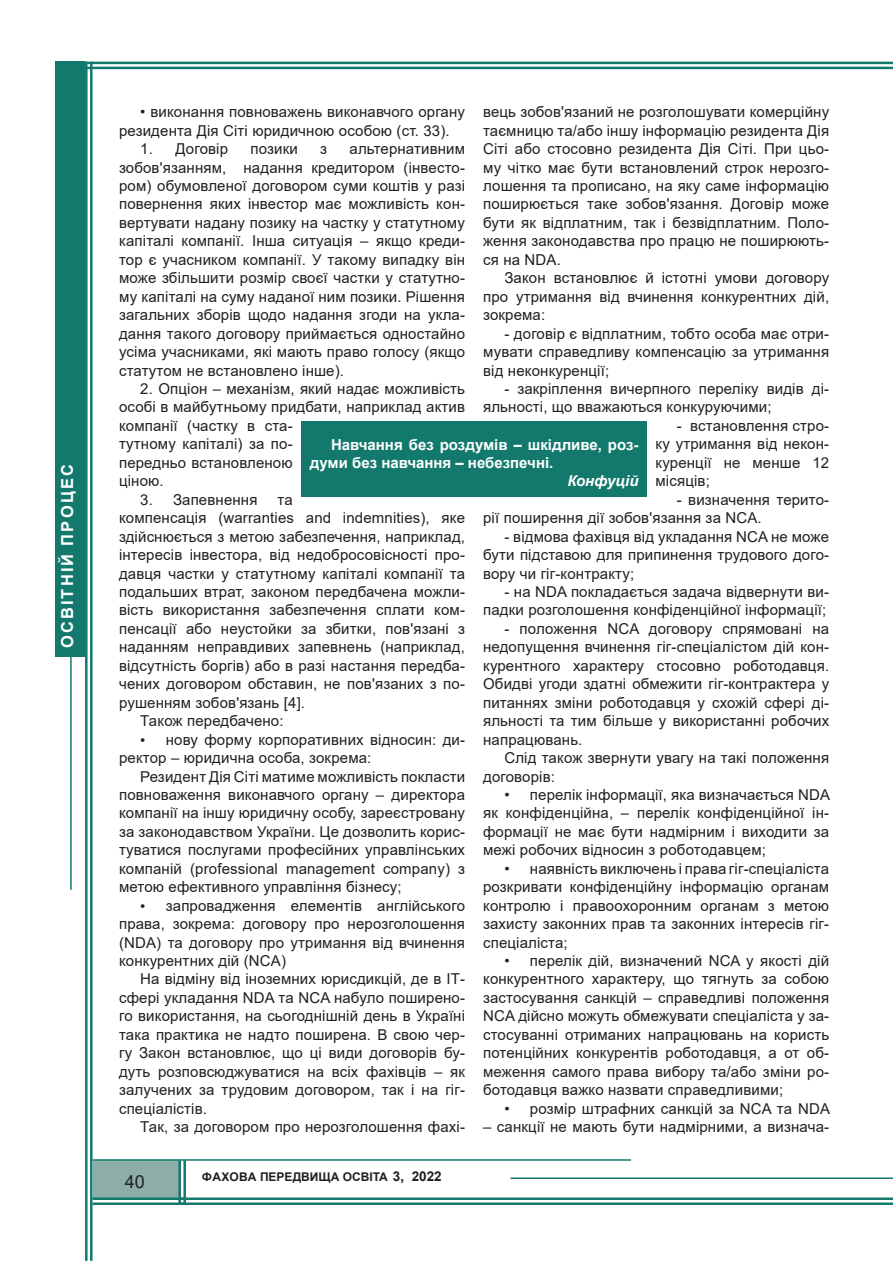
<style>
.page{position:relative;width:893px;height:1263px;background:#fff}
.page>*{position:absolute;margin:0;border:0;box-sizing:border-box;transform-origin:0 0}
.t1{font:18px "Arial";color:#231f20}
.Змист_рубрика{font:700 16.5px "Arial";letter-spacing:.135em;color:#fff}
.ТЕКСТ{font:15px/18.5px "Arial";letter-spacing:.01em;color:#231f20;text-align:justify}
.РУБРИКА{font:700 15px/18px "Arial";color:#fff}
.РУБРИКА-2{font:italic 700 15px "Arial";color:#fff}
.t2{font:700 12px "Arial";color:#231f20}
.s1{font-family:"Times New Roman"}
.s2{font-size:13.5px}
</style>
<div class="page">
<div style="left:55px;top:62px;width:30px;height:595px;background:#13796d"></div>
<div style="left:93px;top:1160px;width:85px;height:37px;background:#8dada7"></div>
<hr style="left:81px;top:62px;width:812px;height:2px;background:#13796d">
<hr style="left:81px;top:67px;width:812px;height:2px;background:#13796d">
<hr style="left:93px;top:1159px;width:538px;height:2px;background:#13796d">
<hr style="left:510px;top:1177px;width:383px;height:2px;background:#13796d">
<hr style="left:70px;top:657px;width:2px;height:233px;background:#13796d">
<hr style="left:178px;top:1197px;width:715px;height:3px;background:#13796d">
<hr style="left:178px;top:1202px;width:715px;height:3px;background:#13796d">
<hr style="left:178px;top:1160px;width:3px;height:45px;background:#13796d">
<hr style="left:183px;top:1160px;width:3px;height:45px;background:#13796d">
<hr style="left:93px;top:1197px;width:93px;height:3px;background:#13796d">
<hr style="left:93px;top:1202px;width:93px;height:3px;background:#13796d">
<hr style="left:90px;top:62px;width:3px;height:1199px;background:#13796d">
<hr style="left:85px;top:62px;width:3px;height:1199px;background:#13796d">
<div style="left:301px;top:421px;width:346px;height:75px;background:#13796d"></div>
<p class="Змист_рубрика" style="left:56px;top:648px;width:186px;rotate:-90deg">ОСВІТНІЙ ПРОЦЕС</p>
<p class="ТЕКСТ" style="left:483px;top:103px;width:348px">вець зобов'язаний не розголошувати комерційну таємницю та/або іншу інформацію резидента Дія Сіті або стосовно резидента Дія Сіті. При цьо&shy;му чітко має бути встановлений строк нерозго&shy;лошення та прописано, на яку саме інформацію поширюється таке зобов'язання. Договір може бути як відплатним, так і безвідплатним. Поло&shy;ження законодавства про працю не поширюють&shy;ся на NDA.</p>
<p class="ТЕКСТ" style="left:483px;top:269px;width:347px;text-indent:21px">Закон встановлює й істотні умови договору про утримання від вчинення конкурентних дій, зокрема:</p>
<p class="ТЕКСТ" style="left:483px;top:324px;width:348px;text-indent:21px">- договір є відплатним, тобто особа має отри&shy;мувати справедливу компенсацію за утримання від неконкуренції;</p>
<p class="ТЕКСТ" style="left:483px;top:379px;width:348px;text-indent:21px">- закріплення вичерпного переліку видів ді&shy;яльності, що вважаються конкуруючими;</p>
<p class="ТЕКСТ" style="left:655px;top:416px;width:175px;text-indent:21px">- встановлення стро&shy;ку утримання від некон&shy;куренції не менше 12 місяців;</p>
<p class="ТЕКСТ" style="left:483px;top:490px;width:348px;text-indent:194px">- визначення терито&shy;рії поширення дії зобов'язання за NCA.</p>
<p class="ТЕКСТ" style="left:483px;top:527px;width:348px;text-indent:21px">- відмова фахівця від укладання NCA не може бути підставою для припинення трудового дого&shy;вору чи гіг-контракту;</p>
<p class="ТЕКСТ" style="left:483px;top:582px;width:348px;text-align:right">- на NDA покладається задача відвернути ви&shy;падки розголошення конфіденційної інформації;</p>
<p class="ТЕКСТ" style="left:483px;top:619px;width:348px;text-indent:21px">- положення NCA договору спрямовані на недопущення вчинення гіг-спеціалістом дій кон&shy;курентного характеру стосовно роботодавця.<br>Обидві угоди здатні обмежити гіг-контрактера у питаннях зміни роботодавця у схожій сфері ді&shy;яльності та тим більше у використанні робочих напрацювань.</p>
<p class="ТЕКСТ" style="left:483px;top:748px;width:347px;text-indent:21px">Слід також звернути увагу на такі положення договорів:</p>
<p class="ТЕКСТ" style="left:483px;top:785px;width:348px;text-indent:21px">• перелік інформації, яка визначається NDA як конфіденційна, – перелік конфіденційної ін&shy;формації не має бути надмірним і виходити за межі робочих відносин з роботодавцем;</p>
<p class="ТЕКСТ" style="left:483px;top:859px;width:348px;text-indent:21px">• наявність виключень і права гіг-спеціаліста розкривати конфіденційну інформацію органам контролю і правоохоронним органам з метою захисту законних прав та законних інтересів гіг&shy;спеціаліста;</p>
<p class="ТЕКСТ" style="left:483px;top:951px;width:348px;text-indent:21px">• перелік дій, визначений NCA у якості дій конкурентного характеру, що тягнуть за собою застосування санкцій – справедливі положення NCA дійсно можуть обмежувати спеціаліста у за&shy;стосуванні отриманих напрацювань на користь потенційних конкурентів роботодавця, а от об&shy;меження самого права вибору та/або зміни ро&shy;ботодавця важко назвати справедливими;</p>
<p class="ТЕКСТ" style="left:504px;top:1099px;width:327px">• розмір штрафних санкцій за NCA та NDA</p>
<p class="ТЕКСТ" style="left:483px;top:1117px;width:348px">– санкції не мають бути надмірними, а визнача-</p>
<p class="ТЕКСТ" style="left:119px;top:103px;width:347px;text-indent:21px">• виконання повноважень виконавчого органу резидента Дія Сіті юридичною особою (ст. 33).</p>
<p class="ТЕКСТ" style="left:140px;top:140px;width:89px">1. Договір</p>
<p class="ТЕКСТ" style="left:251px;top:140px;width:49px">позики</p>
<p class="ТЕКСТ" style="left:320px;top:140px;width:8px">з</p>
<p class="ТЕКСТ" style="left:119px;top:140px;width:348px;text-indent:230px">альтернативним зобов'язанням, надання кредитором (інвесто&shy;ром) обумовленої договором суми коштів у разі повернення яких інвестор має можливість кон&shy;вертувати надану позику на частку у статутному капіталі компанії. Інша ситуація – якщо креди&shy;тор є учасником компанії. У такому випадку він може збільшити розмір своєї частки у статутно&shy;му капіталі на суму наданої ним позики. Рішення загальних зборів щодо надання згоди на укла&shy;дання такого договору приймається одностайно усіма учасниками, які мають право голосу (якщо статутом не встановлено інше).</p>
<p class="ТЕКСТ" style="left:119px;top:379px;width:348px;text-align:left;text-indent:21px">2. Опціон – механізм, який надає можливість особі в майбутньому придбати, наприклад актив компанії (частку в ста-<br>тутному капіталі) за по-<br>передньо встановленою<br>ціною.</p>
<p class="ТЕКСТ" style="left:140px;top:490px;width:119px">3. Запевнення</p>
<p class="РУБРИКА" style="left:310px;top:436px;width:330px;text-indent:21px">Навчання без роздумів – шкідливе, роз&shy;думи без навчання – небезпечні.</p>
<p class="РУБРИКА-2" style="left:567px;top:471px;width:73px">Конфуцій</p>
<p class="ТЕКСТ" style="left:119px;top:490px;width:348px;text-align:left;text-indent:158px">та<br>компенсація (warranties and indemnities), яке здійснюється з метою забезпечення, наприклад, інтересів інвестора, від недобросовісності про&shy;давця частки у статутному капіталі компанії та подальших втрат, законом передбачена можли&shy;вість використання забезпечення сплати ком&shy;пенсації або неустойки за збитки, пов'язані з наданням неправдивих запевнень (наприклад, відсутність боргів) або в разі настання передба&shy;чених договором обставин, не пов'язаних з по&shy;рушенням зобов'язань [4].</p>
<p class="ТЕКСТ" style="left:140px;top:711px;width:145px">Також передбачено:</p>
<p class="ТЕКСТ" style="left:119px;top:730px;width:348px;text-indent:21px"><span class="s1">•</span> нову форму корпоративних відносин: ди&shy;ректор – юридична особа, зокрема:</p>
<p class="ТЕКСТ" style="left:119px;top:767px;width:348px;text-indent:21px">Резидент Дія Сіті матиме можливість покласти повноваження виконавчого органу – директора компанії на іншу юридичну особу, зареєстровану за законодавством України. Це дозволить корис&shy;туватися послугами професійних управлінських компаній (professional management company) з метою ефективного управління бізнесу;</p>
<p class="ТЕКСТ" style="left:119px;top:896px;width:347px;text-indent:21px"><span class="s1">•</span> запровадження елементів англійського права, зокрема: договору про нерозголошення (NDA) та договору про утримання від вчинення конкурентних дій (NCA)</p>
<p class="ТЕКСТ" style="left:119px;top:970px;width:348px;text-indent:21px">На відміну від іноземних юрисдикцій, де в ІТ&shy;сфері укладання NDA та NCA набуло поширено&shy;го використання, на сьогоднішній день в Україні така практика не надто поширена. В свою чер&shy;гу Закон встановлює, що ці види договорів бу&shy;дуть розповсюджуватися на всіх фахівців – як залучених за трудовим договором, так і на гіг&shy;спеціалістів.</p>
<p class="ТЕКСТ" style="left:140px;top:1117px;width:326px">Так, за договором про нерозголошення фахі-</p>
<p class="t1" style="left:125px;top:1169px;width:22px">40</p>
<p class="t2" style="left:202px;top:1168px;width:241px">ФАХОВА ПЕРЕДВИЩА ОСВІТА <span class="s2">3, 2022</span></p>
</div>
